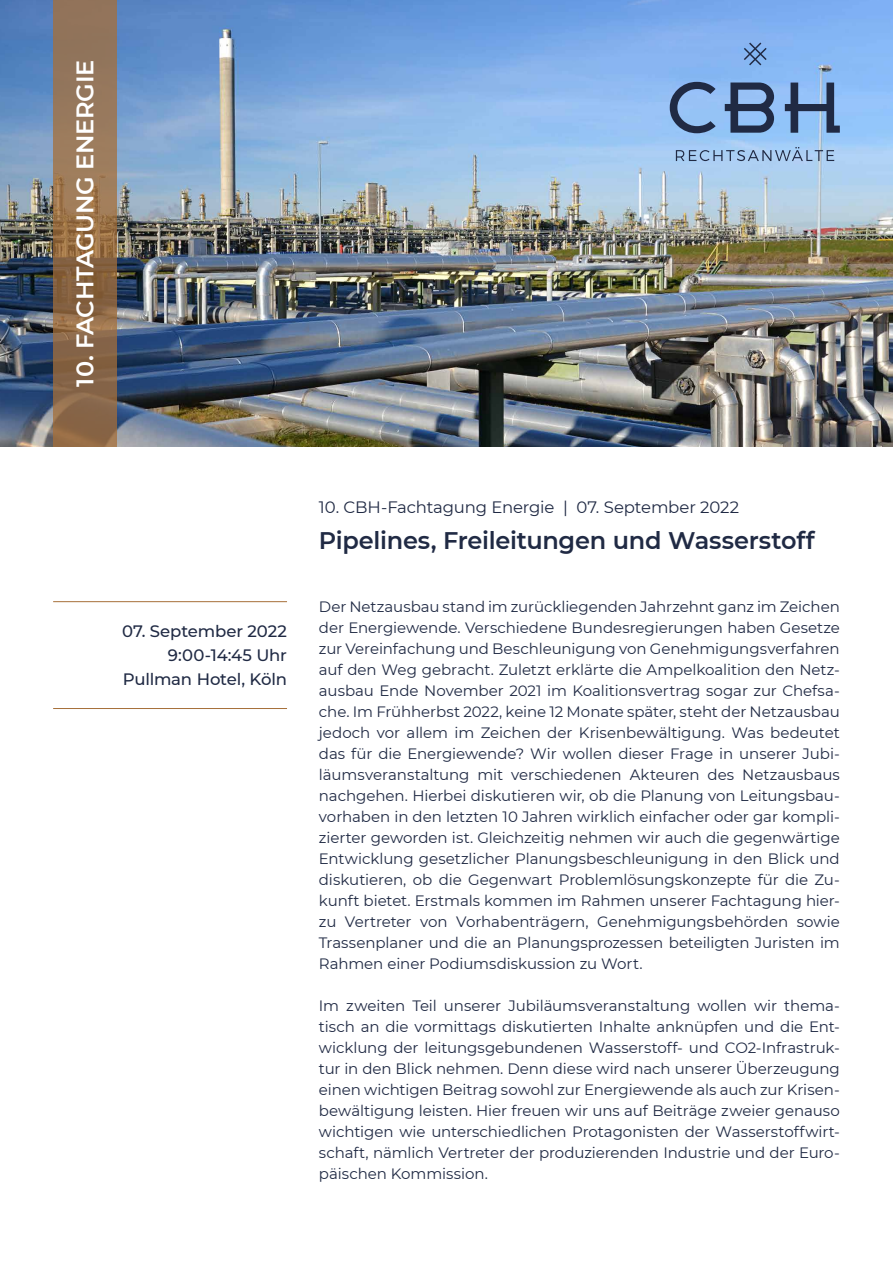
<style>
.page{position:relative;width:893px;height:1263px;background:#fff}
.page>*{position:absolute;margin:0;border:0;box-sizing:border-box;transform-origin:0 0}
.t1{font:600 24px "Montserrat";letter-spacing:-.01em;color:#202a44}
.t2{font:600 24px "Montserrat";letter-spacing:-.01em;color:#fff}
.t3{font:500 16.5px/24px "Montserrat";letter-spacing:-.01em;color:#202a44;text-align:right}
.t4{font:16.5px "Montserrat";letter-spacing:-.01em;color:#202a44}
.t5{font:15px/21px "Montserrat";letter-spacing:-.005em;color:#202a44;text-align:justify}
</style>
<div class="page">
<img style="left:0;top:0;width:893px;height:446px">
<svg style="left:53px;top:0;width:64px;height:446px;background:#916f4f"></svg>
<svg style="left:670px;top:82px;width:46px;height:51px;background:#6e8eba"></svg>
<svg style="left:725px;top:83px;width:49px;height:50px;background:#567097"></svg>
<svg style="left:785px;top:83px;width:55px;height:50px;background:#6888b2"></svg>
<svg style="left:676px;top:147px;width:158px;height:14px;background:#90afd2"></svg>
<svg style="left:744px;top:43px;width:23px;height:22px"></svg>
<hr style="left:53px;top:601px;width:234px;height:1px;background:#a66f39">
<hr style="left:53px;top:708px;width:234px;height:1px;background:#a66f39">
<h1 class="t2" style="left:68px;top:386px;width:328px;rotate:-90deg">10. FACHTAGUNG ENERGIE</h1>
<p class="t3" style="left:122px;top:618px;width:166px">07. September 2022<br>9:00-14:45 Uhr<br>Pullman Hotel, Köln</p>
<p class="t4" style="left:319px;top:495px;width:422px">10. CBH-Fachtagung Energie | 07. September 2022</p>
<h1 class="t1" style="left:319px;top:523px;width:497px">Pipelines, Freileitungen und Wasserstoff</h1>
<p class="t5" style="left:319px;top:595px;width:522px">Der Netzausbau stand im zurückliegenden Jahrzehnt ganz im Zeichen der Energiewende. Verschiedene Bundesregierungen haben Gesetze zur Vereinfachung und Beschleunigung von Genehmigungsverfahren auf den Weg gebracht. Zuletzt erklärte die Ampelkoalition den Netz&shy;ausbau Ende November 2021 im Koalitionsvertrag sogar zur Chefsa&shy;che. Im Frühherbst 2022, keine 12 Monate später, steht der Netzausbau jedoch vor allem im Zeichen der Krisenbewältigung. Was bedeutet das für die Energiewende? Wir wollen dieser Frage in unserer Jubi&shy;läumsveranstaltung mit verschiedenen Akteuren des Netzausbaus nachgehen. Hierbei diskutieren wir, ob die Planung von Leitungsbau&shy;vorhaben in den letzten 10 Jahren wirklich einfacher oder gar kompli&shy;zierter geworden ist. Gleichzeitig nehmen wir auch die gegenwärtige Entwicklung gesetzlicher Planungsbeschleunigung in den Blick und diskutieren, ob die Gegenwart Problemlösungskonzepte für die Zu&shy;kunft bietet. Erstmals kommen im Rahmen unserer Fachtagung hier&shy;zu Vertreter von Vorhabenträgern, Genehmigungsbehörden sowie Trassenplaner und die an Planungsprozessen beteiligten Juristen im Rahmen einer Podiumsdiskussion zu Wort.</p>
<p class="t5" style="left:319px;top:994px;width:522px">Im zweiten Teil unserer Jubiläumsveranstaltung wollen wir thema&shy;tisch an die vormittags diskutierten Inhalte anknüpfen und die Ent&shy;wicklung der leitungsgebundenen Wasserstoff- und CO2-Infrastruk&shy;tur in den Blick nehmen. Denn diese wird nach unserer Überzeugung einen wichtigen Beitrag sowohl zur Energiewende als auch zur Krisen&shy;bewältigung leisten. Hier freuen wir uns auf Beiträge zweier genauso wichtigen wie unterschiedlichen Protagonisten der Wasserstoffwirt&shy;schaft, nämlich Vertreter der produzierenden Industrie und der Euro&shy;päischen Kommission.</p>
</div>
